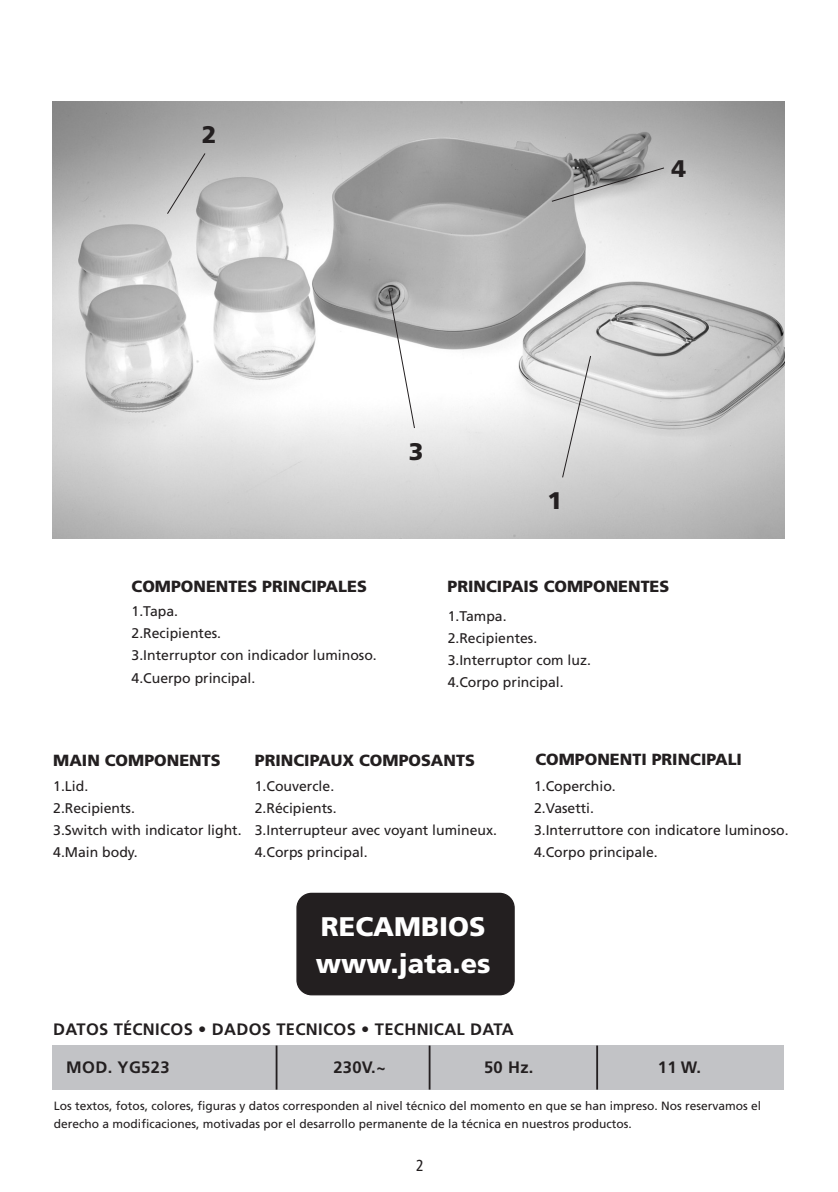
<style>
.page{position:relative;width:838px;height:1192px;background:#fff}
.page>*{position:absolute;margin:0;border:0;box-sizing:border-box;transform-origin:0 0}
.t1{font:900 26.8px/36.8px "Frutiger";color:#fff}
.t2{font:900 24px "Frutiger";color:#231f20}
.t3{font:700 16.6px "Frutiger";letter-spacing:.02em;color:#231f20}
.t4{font:900 16.2px "Frutiger";color:#231f20}
.t5{font:condensed 16px "Frutiger";color:#231f20}
.t6{font:14px/22px "Frutiger";color:#231f20}
.t7{font:12px/18px "Frutiger";color:#231f20}
</style>
<div class="page">
<img style="left:53px;top:102px;width:731px;height:437px">
<div style="left:53px;top:1045px;width:731px;height:45px;background:#c2c3c6"></div>
<hr style="left:275px;top:1045px;width:2px;height:44px;background:#231f20">
<hr style="left:428px;top:1045px;width:2px;height:44px;background:#231f20">
<hr style="left:596px;top:1045px;width:2px;height:44px;background:#231f20">
<svg style="left:561px;top:355px;width:30px;height:123px;background:#d8d8d8"></svg>
<svg style="left:166px;top:152px;width:40px;height:63px;background:#bbb"></svg>
<svg style="left:388px;top:289px;width:27px;height:140px"></svg>
<svg style="left:550px;top:167px;width:115px;height:35px;background:#a5a5a5"></svg>
<div style="left:296px;top:892px;width:218px;height:103px;background:#231f20;border:1px solid #231f20;border-radius:15px"></div>
<p class="t2" style="left:202px;top:125px;width:16px">2</p>
<p class="t2" style="left:671px;top:159px;width:16px">4</p>
<p class="t4" style="left:132px;top:579px;width:237px">COMPONENTES PRINCIPALES</p>
<p class="t2" style="left:408px;top:442px;width:16px">3</p>
<p class="t2" style="left:547px;top:491px;width:16px">1</p>
<p class="t4" style="left:447px;top:579px;width:223px">PRINCIPAIS COMPONENTES</p>
<p class="t6" style="left:132px;top:601px;width:247px">1.Tapa.<br>2.Recipientes.<br>3.Interruptor con indicador luminoso.<br>4.Cuerpo principal.</p>
<p class="t6" style="left:447px;top:605px;width:145px">1.Tampa.<br>2.Recipientes.<br>3.Interruptor com luz.<br>4.Corpo principal.</p>
<p class="t4" style="left:53px;top:753px;width:169px">MAIN COMPONENTS</p>
<p class="t4" style="left:535px;top:753px;width:208px">COMPONENTI PRINCIPALI</p>
<p class="t6" style="left:255px;top:776px;width:243px">1.Couvercle.<br>2.Récipients.<br>3.Interrupteur avec voyant lumineux.<br>4.Corps principal.</p>
<p class="t6" style="left:534px;top:776px;width:256px">1.Coperchio.<br>2.Vasetti.<br>3.Interruttore con indicatore luminoso.<br>4.Corpo principale.</p>
<p class="t4" style="left:255px;top:753px;width:221px">PRINCIPAUX COMPOSANTS</p>
<p class="t6" style="left:53px;top:776px;width:190px">1.Lid.<br>2.Recipients.<br>3.Switch with indicator light.<br>4.Main body.</p>
<p class="t1" style="left:316px;top:910px;width:176px">RECAMBIOS www.jata.es</p>
<p class="t3" style="left:53px;top:1022px;width:462px">DATOS TÉCNICOS • DADOS TECNICOS • TECHNICAL DATA</p>
<p class="t3" style="left:66px;top:1060px;width:105px">MOD. YG523</p>
<p class="t3" style="left:333px;top:1060px;width:54px">230V.~</p>
<p class="t3" style="left:484px;top:1060px;width:51px">50 Hz.</p>
<p class="t3" style="left:657px;top:1060px;width:45px">11 W.</p>
<p class="t7" style="left:54px;top:1097px;width:708px">Los textos, fotos, colores, figuras y datos corresponden al nivel técnico del momento en que se han impreso. Nos reservamos el derecho a modificaciones, motivadas por el desarrollo permanente de la técnica en nuestros productos.</p>
<p class="t5" style="left:416px;top:1158px;width:9px">2</p>
</div>
